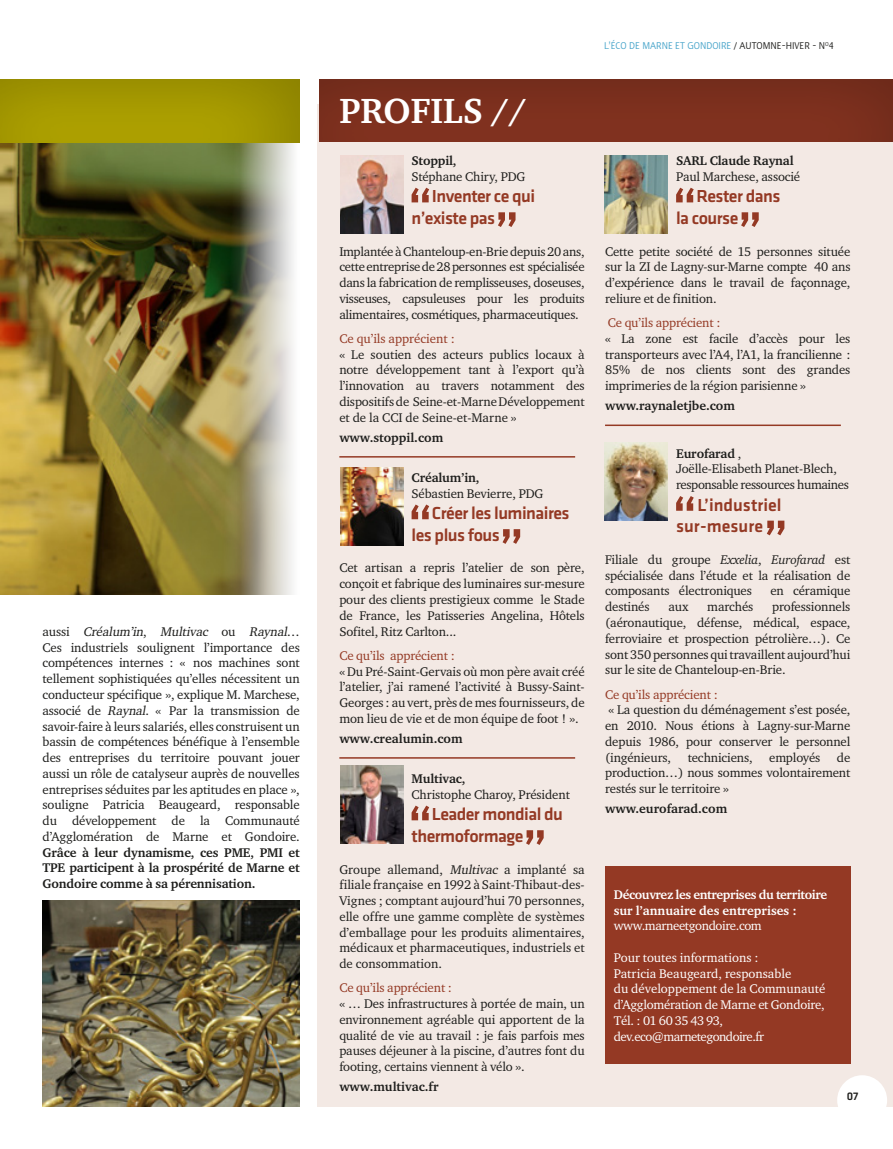
<style>
.page{position:relative;width:893px;height:1149px;background:#fff}
.page>*{position:absolute;margin:0;border:0;box-sizing:border-box;transform-origin:0 0}
.t1{font:700 35.85px "Charter ITC";color:#fff}
.t2{font:500 18px/21.6px "Klavika";letter-spacing:-.03em;color:#943924}
.t3{font:500 18px/21.6px "Klavika";color:#943924}
.t4{font:12.9px/15.8px "Charter ITC";letter-spacing:-.01em;color:#1d1d1b;text-align:justify}
.t5{font:700 12.9px/15.8px "Charter ITC";letter-spacing:-.01em;color:#1d1d1b;text-align:justify}
.t6{font:12.9px/15.8px "Charter ITC";letter-spacing:-.015em;color:#fff}
.t7{font:12.9px "Charter ITC";letter-spacing:-.01em;color:#943924}
.t8{font:12.9px/15.8px "Charter ITC";letter-spacing:-.03em;color:#1d1d1b}
.t9{font:700 12.9px/15.8px "Charter ITC";letter-spacing:-.025em;color:#fff}
.t10{font:500 11.4px "Klavika";color:#1d1d1b}
.t11{font:condensed 10.05px "Ergo LT Pro";color:#45a3c9}
.s1{font-style:italic}
.s2{color:#1d1d1b}
.s3{font-weight:700}
</style>
<div class="page">
<img style="left:0;top:144px;width:294px;height:450px">
<div style="left:318px;top:104px;width:575px;height:1002px;background:#f3e9e4"></div>
<div style="left:0;top:79px;width:302px;height:65px;background:#1d1d1b;opacity:.35"></div>
<hr style="left:0;top:482px;width:1px;height:112px;background:#888349">
<div style="left:837px;top:1074px;width:50px;height:50px;background:#fff;border-radius:50%"></div>
<img style="left:43px;top:900px;width:257px;height:206px">
<svg style="left:412px;top:188px;width:17px;height:14px"></svg>
<svg style="left:498px;top:212px;width:17px;height:15px"></svg>
<hr style="left:339px;top:456px;width:236px;height:1px;background:#943924">
<svg style="left:412px;top:504px;width:17px;height:15px"></svg>
<svg style="left:503px;top:529px;width:17px;height:14px"></svg>
<hr style="left:339px;top:757px;width:236px;height:1px;background:#943924">
<svg style="left:412px;top:805px;width:17px;height:15px"></svg>
<svg style="left:526px;top:830px;width:18px;height:14px"></svg>
<svg style="left:676px;top:188px;width:18px;height:14px"></svg>
<svg style="left:741px;top:212px;width:18px;height:15px"></svg>
<hr style="left:605px;top:424px;width:236px;height:2px;background:#943924">
<svg style="left:676px;top:496px;width:18px;height:14px"></svg>
<svg style="left:767px;top:520px;width:17px;height:15px"></svg>
<img style="left:340px;top:155px;width:63px;height:78px">
<img style="left:340px;top:467px;width:63px;height:78px">
<img style="left:340px;top:765px;width:63px;height:78px">
<img style="left:605px;top:155px;width:63px;height:78px">
<img style="left:605px;top:442px;width:63px;height:78px">
<div style="left:318px;top:79px;width:575px;height:65px;background:#7d301e"></div>
<div style="left:605px;top:865px;width:245px;height:198px;background:#943924"></div>
<p class="t4" style="left:43px;top:623px;width:259px">a u s s i <span class="s1">Créalum’in</span>, <span class="s1">Multivac</span> o u <span class="s1">Raynal</span>… Ces industriels soulignent l’importance des compétences internes : « nos machines sont tellement sophistiquées qu’elles nécessitent un conducteur spécifique », explique M. Marchese, associé de <span class="s1">Raynal</span>. « Par la transmission de savoir-faire à leurs salariés, elles construisent un bassin de compétences bénéfique à l’ensemble des entreprises du territoire pouvant jouer aussi un rôle de catalyseur auprès de nouvelles entreprises séduites par les aptitudes en place », souligne Patricia Beaugeard, responsable du développement de la Communauté d’Agglomération de Marne et Gondoire.</p>
<p class="t5" style="left:43px;top:843px;width:259px">Grâce à leur dynamisme, ces PME, PMI et TPE participent à la prospérité de Marne et Gondoire comme à sa pérennisation.</p>
<h1 class="t1" style="left:339px;top:89px;width:189px">PROFILS //</h1>
<p class="t5" style="left:412px;top:152px;width:47px">Stoppil,</p>
<p class="t4" style="left:412px;top:168px;width:115px">Stéphane Chiry, PDG</p>
<h2 class="t2" style="left:412px;top:186px;width:125px;text-indent:20px">Inventer ce qui n’existe pas</h2>
<p class="t4" style="left:339px;top:243px;width:247px">Implantée à Chanteloup-en-Brie depuis 20 ans, cette entreprise de 28 personnes est spécialisée dans la fabrication de remplisseuses, doseuses, visseuses, capsuleuses pour les produits alimentaires, cosmétiques, pharmaceutiques.</p>
<p class="t7" style="left:339px;top:330px;width:117px">Ce qu’ils apprécient :</p>
<p class="t4" style="left:339px;top:346px;width:247px">« Le soutien des acteurs publics locaux à notre développement tant à l’export qu’à l’innovation au travers notamment des dispositifs de Seine-et-Marne Développement et de la CCI de Seine-et-Marne »</p>
<p class="t5" style="left:339px;top:429px;width:105px">www.stoppil.com</p>
<p class="t5" style="left:412px;top:469px;width:70px">Créalum’in,</p>
<p class="t4" style="left:412px;top:485px;width:133px">Sébastien Bevierre, PDG</p>
<h2 class="t2" style="left:412px;top:502px;width:160px;text-indent:20px">Créer les luminaires les plus fous</h2>
<p class="t4" style="left:339px;top:559px;width:247px">Cet artisan a repris l’atelier de son père, conçoit et fabrique des luminaires sur-mesure pour des clients prestigieux comme le Stade de France, les Patisseries Angelina, Hôtels Sofitel, Ritz Carlton...</p>
<p class="t7" style="left:339px;top:647px;width:117px">Ce qu’ils apprécient :</p>
<p class="t4" style="left:339px;top:662px;width:247px">« Du Pré-Saint-Gervais où mon père avait créé l’atelier, j’ai ramené l’activité à Bussy-Saint-Georges : au vert, près de mes fournisseurs, de mon lieu de vie et de mon équipe de foot ! ».</p>
<p class="t5" style="left:339px;top:730px;width:125px">www.crealumin.com</p>
<p class="t5" style="left:412px;top:770px;width:56px">Multivac,</p>
<p class="t4" style="left:412px;top:785px;width:160px">Christophe Charoy, Président</p>
<h2 class="t2" style="left:412px;top:803px;width:153px;text-indent:20px">Leader mondial du thermoformage</h2>
<p class="t4" style="left:339px;top:860px;width:247px">Groupe allemand, <span class="s1">Multivac</span> a implanté sa filiale française en 1992 à Saint-Thibaut-des-Vignes ; comptant aujourd’hui 70 personnes, elle offre une gamme complète de systèmes d’emballage pour les produits alimentaires, médicaux et pharmaceutiques, industriels et de consommation.</p>
<p class="t7" style="left:339px;top:979px;width:114px">Ce qu’ils apprécient :</p>
<p class="t4" style="left:339px;top:995px;width:247px">« … Des infrastructures à portée de main, un environnement agréable qui apportent de la qualité de vie au travail : je fais parfois mes pauses déjeuner à la piscine, d’autres font du footing, certains viennent à vélo ».</p>
<p class="t5" style="left:339px;top:1078px;width:101px">www.multivac.fr</p>
<p class="t11" style="left:604px;top:38px;width:231px">L’ÉCO DE MARNE ET GONDOIRE <span class="s2">/ AUTOMNE-HIVER - N</span><sup>O</sup><span class="s2">4</span></p>
<p class="t5" style="left:676px;top:152px;width:119px">SARL Claude Raynal</p>
<p class="t4" style="left:676px;top:168px;width:126px">Paul Marchese, associé</p>
<h2 class="t2" style="left:676px;top:186px;width:106px;text-indent:20px">Rester dans la course</h2>
<p class="t4" style="left:605px;top:243px;width:247px">Cette petite société de 15 personnes située sur la ZI de Lagny-sur-Marne compte 40 ans d’expérience dans le travail de façonnage, reliure et de finition.</p>
<p class="t7" style="left:608px;top:314px;width:114px">Ce qu’ils apprécient :</p>
<p class="t4" style="left:605px;top:330px;width:247px">« La zone est facile d’accès pour les transporteurs avec l’A4, l’A1, la francilienne :<br>85% de nos clients sont des grandes imprimeries de la région parisienne »</p>
<p class="t5" style="left:605px;top:397px;width:131px">www.raynaletjbe.com</p>
<p class="t8" style="left:676px;top:445px;width:174px"><span class="s3">Eurofarad</span> ,<br>Joëlle-Elisabeth Planet-Blech, responsable ressources humaines</p>
<h2 class="t3" style="left:676px;top:494px;width:107px;text-indent:21px">L’industriel sur-mesure</h2>
<p class="t4" style="left:605px;top:551px;width:247px">Filiale du groupe <span class="s1">Exxelia</span>, <span class="s1">Eurofarad</span> est spécialisée dans l’étude et la réalisation de composants électroniques</p>
<p class="t4" style="left:770px;top:582px;width:82px">en céramique</p>
<p class="t4" style="left:605px;top:598px;width:247px;text-indent:167px">professionnels (aéronautique, défense, médical, espace, ferroviaire et prospection pétrolière…). Ce sont 350 personnes qui travaillent aujourd’hui sur le site de Chanteloup-en-Brie.</p>
<p class="t7" style="left:605px;top:686px;width:114px">Ce qu’ils apprécient :</p>
<p class="t4" style="left:605px;top:701px;width:247px">« La question du déménagement s’est posée, en 2010. Nous étions à Lagny-sur-Marne depuis 1986, pour conserver le personnel (ingénieurs,</p>
<p class="t4" style="left:605px;top:598px;width:46px">destinés</p>
<p class="t4" style="left:668px;top:598px;width:22px">aux</p>
<p class="t4" style="left:707px;top:598px;width:48px">marchés</p>
<p class="t4" style="left:605px;top:748px;width:247px;text-indent:232px">de production…) nous sommes volontairement restés sur le territoire »</p>
<p class="t5" style="left:605px;top:800px;width:124px">www.eurofarad.com</p>
<p class="t4" style="left:688px;top:748px;width:66px">techniciens,</p>
<p class="t4" style="left:769px;top:748px;width:53px">employés</p>
<p class="t9" style="left:614px;top:885px;width:215px">Découvrez les entreprises du territoire sur l’annuaire des entreprises :</p>
<p class="t6" style="left:614px;top:917px;width:150px">www.marneetgondoire.com</p>
<p class="t6" style="left:614px;top:948px;width:213px">Pour toutes informations :<br>Patricia Beaugeard, responsable<br>du développement de la Communauté d’Agglomération de Marne et Gondoire,<br>Tél. : 01 60 35 43 93, dev.eco@marnetegondoire.fr</p>
<p class="t10" style="left:847px;top:1089px;width:13px">07</p>
</div>
